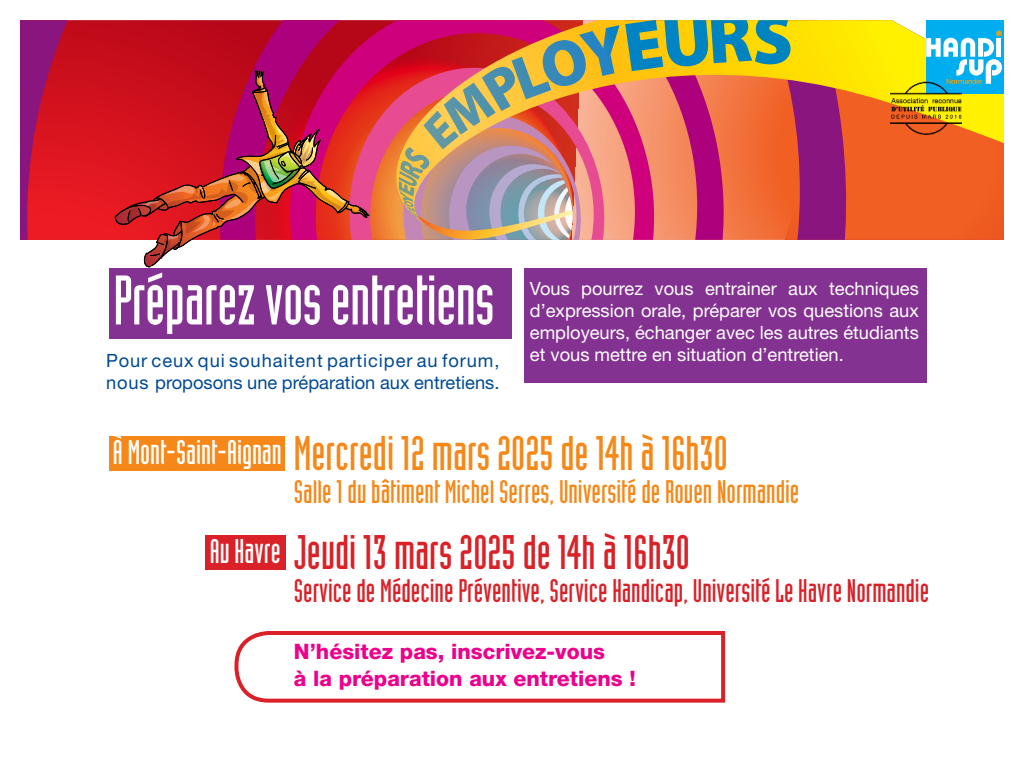
<style>
.page{position:relative;width:1024px;height:768px;background:#fff}
.page>*{position:absolute;margin:0;border:0;box-sizing:border-box;transform-origin:0 0}
.t1{font:68.6px "Industria Solid";letter-spacing:-.01em;color:#fff}
.t2{font:47.6px "Industria Solid";color:#f58819}
.t3{font:47.6px "Industria Solid";color:#da2128}
.t4{font:33.6px "Industria Solid";color:#fff}
.t5{font:32px "Industria Solid";color:#da2128}
.t6{font:32px "Industria Solid";color:#f58819}
.t7{font:800 21.3px/26.3px "Helvetica Neue LT Std";color:#ec008c}
.t8{font:18.3px/21.9px "Helvetica Neue LT Std";color:#fff;text-align:justify}
.t9{font:18.3px/21.9px "Helvetica Neue LT Std";letter-spacing:.05em;color:#004993}
</style>
<div class="page">
<svg style="left:234px;top:631px;width:492px;height:72px"></svg>
<svg style="left:20px;top:20px;width:871px;height:220px;background:#c41333"></svg>
<svg style="left:346px;top:20px;width:658px;height:206px;background:#e06f30"></svg>
<img style="left:394px;top:20px;width:397px;height:220px">
<svg style="left:114px;top:65px;width:257px;height:203px;background:#cc3f4e"></svg>
<div style="left:109px;top:437px;width:176px;height:34px;background:#f58819"></div>
<div style="left:205px;top:535px;width:80px;height:35px;background:#da2128"></div>
<div style="left:109px;top:268px;width:403px;height:71px;background:#843291"></div>
<div style="left:524px;top:268px;width:403px;height:115px;background:#843291"></div>
<div style="left:926px;top:20px;width:78px;height:74px;background:#00aeef"></div>
<svg style="left:926px;top:31px;width:76px;height:53px"></svg>
<svg style="left:882px;top:74px;width:90px;height:61px;background:#b79f2c"></svg>
<h1 class="t1" style="left:113px;top:263px;width:383px">Préparez vos entretiens</h1>
<p class="t9" style="left:106px;top:349px;width:395px">Pour ceux qui souhaitent participer au forum, nous proposons une préparation aux entretiens.</p>
<p class="t8" style="left:530px;top:277px;width:391px">Vous pourrez vous entrainer aux techniques d’expression orale, préparer vos questions aux employeurs, échanger avec les autres étudiants et vous mettre en situation d’entretien.</p>
<h3 class="t4" style="left:113px;top:434px;width:170px">À Mont-Saint-Aignan</h3>
<h3 class="t4" style="left:210px;top:533px;width:72px">Au Havre</h3>
<h2 class="t2" style="left:294px;top:427px;width:436px">Mercredi 12 mars 2025 de 14h à 16h30</h2>
<h3 class="t6" style="left:294px;top:474px;width:507px">Salle 1 du bâtiment Michel Serres, Université de Rouen Normandie</h3>
<h2 class="t3" style="left:294px;top:526px;width:398px">Jeudi 13 mars 2025 de 14h à 16h30</h2>
<h3 class="t5" style="left:294px;top:573px;width:637px">Service de Médecine Préventive, Service Handicap, Université Le Havre Normandie</h3>
<p class="t7" style="left:294px;top:638px;width:343px">N’hésitez pas, inscrivez-vous<br>à la préparation aux entretiens !</p>
</div>
